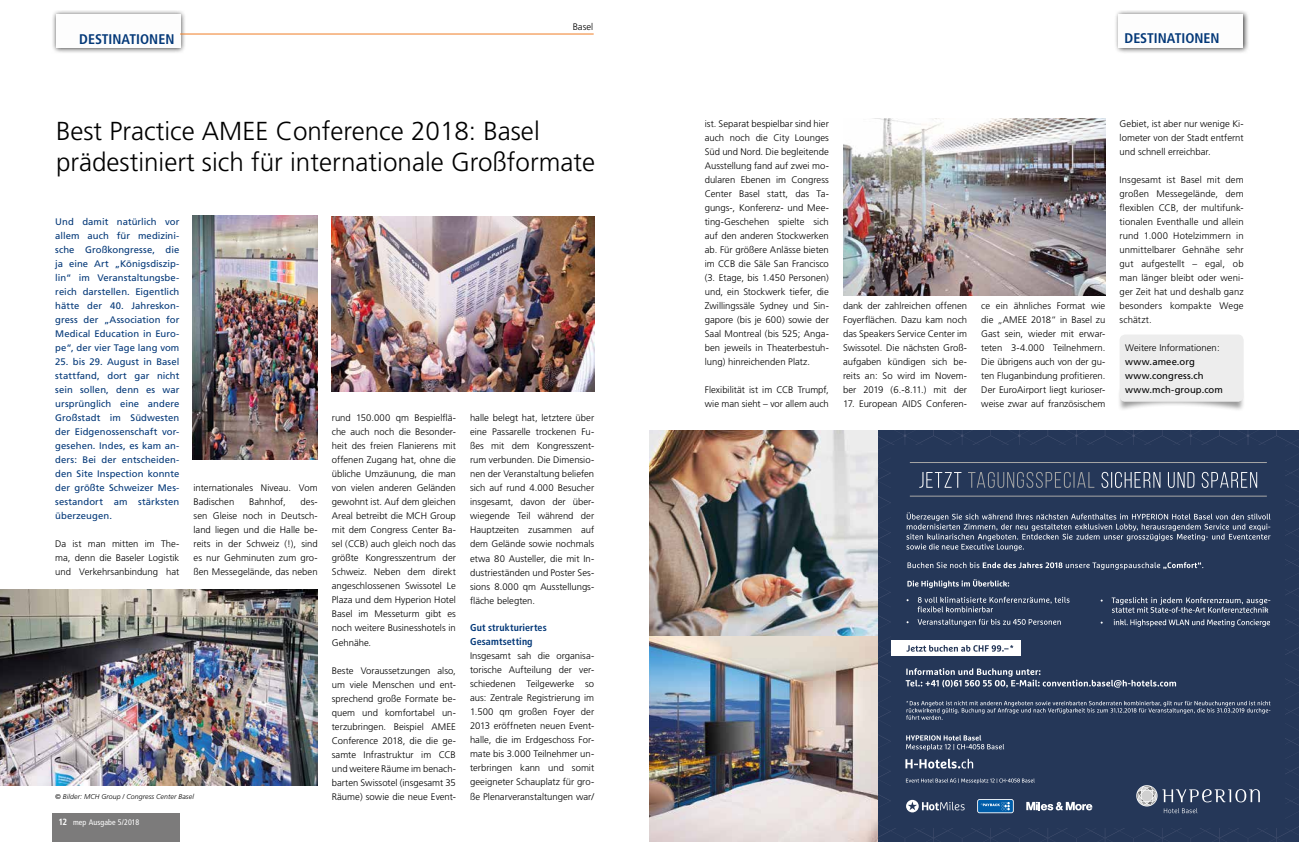
<style>
.page{position:relative;width:1299px;height:842px;background:#fff}
.page>*{position:absolute;margin:0;border:0;box-sizing:border-box;transform-origin:0 0}
.t1{font:300 26px/31.2px "Frutiger";color:#000}
.t2{font:700 condensed 14px "Frutiger";color:#033878}
.t3{font:700 condensed 10px/14px "Frutiger";letter-spacing:.01em;color:#033878}
.t4{font:300 9.5px/14px "Frutiger";color:#000;text-align:justify}
.t5{font:9.5px/14px "Frutiger";letter-spacing:.005em;color:#033878;text-align:justify}
.t6{font:9.5px/14px "Frutiger";letter-spacing:.01em;color:#000}
.t7{font:condensed 8px "Frutiger";letter-spacing:.01em;color:#fff}
.t8{font:italic 300 7px "Frutiger";letter-spacing:.01em;color:#000}
.s1{font-weight:700;font-size:9px}
</style>
<div class="page">
<div style="left:53px;top:814px;width:127px;height:28px;background:#7c7b7b"></div>
<div style="left:1117px;top:386px;width:127px;height:26px;background:#000;opacity:.4"></div>
<div style="left:51px;top:10px;width:135px;height:44px;background:#000;opacity:.75"></div>
<div style="left:56px;top:15px;width:124px;height:33px;background:#fdfdfd"></div>
<img style="left:649px;top:431px;width:228px;height:411px">
<svg style="left:877px;top:431px;width:421px;height:411px"></svg>
<div style="left:1113px;top:10px;width:135px;height:44px;background:#000;opacity:.75"></div>
<div style="left:1118px;top:15px;width:124px;height:33px;background:#fdfdfd"></div>
<img style="left:843px;top:118px;width:262px;height:177px">
<img style="left:193px;top:215px;width:124px;height:244px">
<img style="left:0;top:589px;width:317px;height:196px">
<img style="left:332px;top:216px;width:262px;height:175px">
<div style="left:1119px;top:334px;width:124px;height:68px;background:#ededed;border-radius:6px"></div>
<hr style="left:180px;top:34px;width:413px;height:1px;background:#f07e26">
<p class="t4" style="left:572px;top:20px;width:22px">Basel</p>
<h2 class="t2" style="left:79px;top:31px;width:97px">DESTINATIONEN</h2>
<h2 class="t2" style="left:1124px;top:29px;width:97px">DESTINATIONEN</h2>
<h1 class="t1" style="left:56px;top:115px;width:540px">Best Practice AMEE Conference 2018: Basel prädestiniert sich für internationale Großformate</h1>
<p class="t5" style="left:55px;top:215px;width:126px">Und damit natürlich vor allem auch für medizini&shy;sche Großkongresse, die ja eine Art „Königsdiszip&shy;lin“ im Veranstaltungsbe&shy;reich darstellen. Eigentlich hätte der 40. Jahreskon&shy;gress der „Association for Medical Education in Euro&shy;pe“, der vier Tage lang vom</p>
<p class="t5" style="left:55px;top:355px;width:126px">25. bis 29. August in Basel stattfand, dort gar nicht sein sollen, denn es war ursprünglich eine andere Großstadt im Südwesten der Eidgenossenschaft vor&shy;gesehen. Indes, es kam an&shy;ders: Bei der entscheiden&shy;den Site Inspection konnte der größte Schweizer Mes&shy;sestandort am stärksten überzeugen.</p>
<p class="t4" style="left:55px;top:537px;width:126px">Da ist man mitten im The&shy;ma, denn die Baseler Logistik und Verkehrsanbindung hat</p>
<p class="t4" style="left:193px;top:481px;width:126px">internationales Niveau. Vom<br>Badischen</p>
<p class="t4" style="left:249px;top:495px;width:38px">Bahnhof,</p>
<p class="t4" style="left:193px;top:495px;width:126px;text-indent:107px">des&shy;sen Gleise noch in Deutsch&shy;land liegen und die Halle be&shy;reits in der Schweiz (!), sind es nur Gehminuten zum gro&shy;ßen Messegelände, das neben</p>
<p class="t8" style="left:55px;top:793px;width:140px">© Bilder: MCH Group / Congress Center Basel</p>
<p class="t7" style="left:58px;top:818px;width:82px"><span class="s1">12</span> mep Ausgabe 5/2018</p>
<p class="t4" style="left:332px;top:411px;width:126px">rund 150.000 qm Bespielflä&shy;che auch noch die Besonder&shy;heit des freien Flanierens mit offenen Zugang hat, ohne die übliche Umzäunung, die man von vielen anderen Geländen gewohnt ist. Auf dem gleichen Areal betreibt die MCH Group mit dem Congress Center Ba&shy;sel (CCB) auch gleich noch das größte Kongresszentrum der Schweiz. Neben dem direkt angeschlossenen Swissotel Le Plaza und dem Hyperion Hotel Basel im Messeturm gibt es noch weitere Businesshotels in Gehnähe.</p>
<p class="t4" style="left:332px;top:663px;width:126px">Beste Voraussetzungen also, um viele Menschen und ent&shy;sprechend große Formate be&shy;quem und komfortabel un&shy;terzubringen. Beispiel AMEE Conference 2018, die die ge&shy;samte Infrastruktur im CCB und weitere Räume im benach&shy;barten Swissotel (insgesamt 35<br>Räume) sowie die neue Event-</p>
<p class="t4" style="left:470px;top:411px;width:126px">halle belegt hat, letztere über eine Passarelle trockenen Fu&shy;ßes mit dem Kongresszent&shy;rum verbunden. Die Dimensio&shy;nen der Veranstaltung beliefen sich auf rund 4.000 Besucher insgesamt, davon der über&shy;wiegende Teil während der Hauptzeiten zusammen auf dem Gelände sowie nochmals etwa 80 Austeller, die mit In&shy;dustrieständen und Poster Ses&shy;sions 8.000 qm Ausstellungs&shy;fläche belegten.</p>
<p class="t3" style="left:470px;top:621px;width:78px">Gut strukturiertes<br>Gesamtsetting</p>
<p class="t4" style="left:470px;top:649px;width:126px">Insgesamt sah die organisa&shy;torische Aufteilung der ver&shy;schiedenen Teilgewerke so aus: Zentrale Registrierung im 1.500 qm großen Foyer der 2013 eröffneten neuen Event&shy;halle, die im Erdgeschoss For&shy;mate bis 3.000 Teilnehmer un&shy;terbringen kann und somit geeigneter Schauplatz für gro&shy;ße Plenarveranstaltungen war/</p>
<p class="t4" style="left:704px;top:117px;width:126px">ist. Separat bespielbar sind hier auch noch die City Lounges Süd und Nord. Die begleitende Ausstellung fand auf zwei mo&shy;dularen Ebenen im Congress Center Basel statt, das Ta&shy;gungs-, Konferenz- und Mee&shy;ting-Geschehen spielte sich auf den anderen Stockwerken ab. Für größere Anlässe bieten im CCB die Säle San Francisco (3. Etage, bis 1.450 Personen) und, ein Stockwerk tiefer, die Zwillingssäle Sydney und Sin&shy;gapore (bis je 600) sowie der Saal Montreal (bis 525; Anga&shy;ben jeweils in Theaterbestuh&shy;lung) hinreichenden Platz.</p>
<p class="t4" style="left:704px;top:383px;width:126px">Flexibilität ist im CCB Trumpf, wie man sieht – vor allem auch</p>
<p class="t4" style="left:843px;top:299px;width:126px">dank der zahlreichen offenen Foyerflächen. Dazu kam noch das Speakers Service Center im Swissotel. Die nächsten Groß&shy;aufgaben kündigen sich be&shy;reits an: So wird im Novem&shy;ber 2019 (6.-8.11.) mit der</p>
<p class="t4" style="left:843px;top:397px;width:126px">17. European AIDS Conferen-</p>
<p class="t4" style="left:981px;top:299px;width:126px">ce ein ähnliches Format wie die „AMEE 2018“ in Basel zu Gast sein, wieder mit erwar&shy;teten 3-4.000 Teilnehmern.<br>Die übrigens auch von der gu&shy;ten Fluganbindung profitieren.<br>Der EuroAirport liegt kurioser&shy;weise zwar auf französischem</p>
<p class="t4" style="left:1119px;top:117px;width:126px">Gebiet, ist aber nur wenige Ki&shy;lometer von der Stadt entfernt und schnell erreichbar.</p>
<p class="t4" style="left:1119px;top:173px;width:126px">Insgesamt ist Basel mit dem großen Messegelände, dem flexiblen CCB, der multifunk&shy;tionalen Eventhalle und allein rund 1.000 Hotelzimmern in unmittelbarer Gehnähe sehr gut aufgestellt – egal, ob man länger bleibt oder weni&shy;ger Zeit hat und deshalb ganz besonders kompakte Wege schätzt.</p>
<p class="t4" style="left:1125px;top:341px;width:96px">Weitere Informationen:</p>
<p class="t6" style="left:1125px;top:355px;width:99px">www.amee.org www.congress.ch www.mch-group.com</p>
</div>
